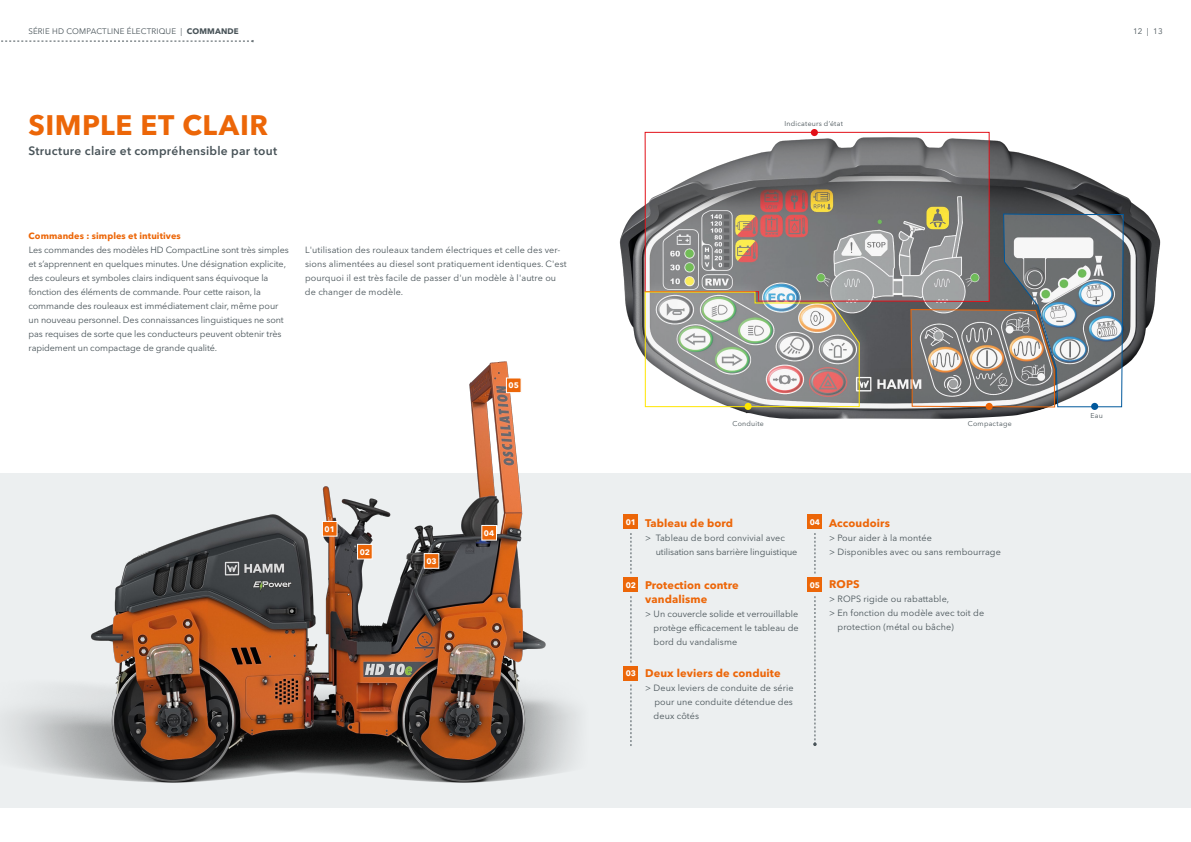
<style>
.page{position:relative;width:1191px;height:842px;background:#fff}
.page>*{position:absolute;margin:0;border:0;box-sizing:border-box;transform-origin:0 0}
.t1{font:700 28px "Avenir Next LT Pro";letter-spacing:.02em;color:#ec6608}
.t2{font:600 12px "Avenir Next LT Pro";letter-spacing:.02em;color:#485358}
.t3{font:700 11px/14px "Avenir Next LT Pro";letter-spacing:.01em;color:#ec6608}
.t4{font:9px/14px "Avenir Next LT Pro";letter-spacing:-.01em;color:#485358}
.t5{font:9px/14px "Avenir Next LT Pro";letter-spacing:.01em;color:#485358}
.t6{font:700 9px "Avenir Next LT Pro";letter-spacing:.01em;color:#ec6608}
.t7{font:8px "Avenir Next LT Pro";letter-spacing:.02em;color:#485358}
.t8{font:700 8px "Avenir Next LT Pro";color:#fff}
.t9{font:7px "Avenir Next LT Pro";letter-spacing:.03em;color:#485358}
.s1{font-weight:700}
</style>
<div class="page">
<img style="left:619px;top:131px;width:542px;height:288px">
<svg style="left:860px;top:132px;width:130px;height:170px;background:#8b8889"></svg>
<div style="left:632px;top:279px;width:240px;height:141px;background:#fff;opacity:.71"></div>
<svg style="left:644px;top:129px;width:216px;height:278px"></svg>
<div style="left:744px;top:403px;width:7px;height:7px;background:#ffe600;border-radius:50%"></div>
<div style="left:811px;top:129px;width:7px;height:7px;background:#e21018;border-radius:50%"></div>
<svg style="left:910px;top:213px;width:214px;height:195px;background:#909190"></svg>
<div style="left:1091px;top:403px;width:7px;height:7px;background:#00589c;border-radius:50%"></div>
<div style="left:985px;top:403px;width:7px;height:7px;background:#ec6608;border-radius:50%"></div>
<div style="left:0;top:473px;width:1191px;height:335px;background:#eceff0"></div>
<img style="left:4px;top:361px;width:573px;height:422px">
<svg style="left:322px;top:521px;width:15px;height:16px"></svg>
<svg style="left:424px;top:553px;width:15px;height:16px"></svg>
<svg style="left:357px;top:544px;width:16px;height:15px"></svg>
<svg style="left:481px;top:525px;width:16px;height:16px"></svg>
<svg style="left:506px;top:377px;width:15px;height:16px"></svg>
<svg style="left:1px;top:40px;width:253px;height:2px"></svg>
<div style="left:808px;top:515px;width:14px;height:14px;background:#ec6608"></div>
<svg style="left:813px;top:596px;width:3px;height:150px"></svg>
<div style="left:808px;top:578px;width:14px;height:14px;background:#ec6608"></div>
<svg style="left:814px;top:533px;width:1px;height:40px"></svg>
<svg style="left:630px;top:533px;width:1px;height:40px"></svg>
<svg style="left:630px;top:596px;width:1px;height:66px"></svg>
<div style="left:624px;top:515px;width:14px;height:14px;background:#ec6608"></div>
<div style="left:624px;top:578px;width:14px;height:14px;background:#ec6608"></div>
<svg style="left:630px;top:684px;width:1px;height:62px"></svg>
<div style="left:624px;top:666px;width:14px;height:14px;background:#ec6608"></div>
<p class="t7" style="left:28px;top:27px;width:212px">SÉRIE HD COMPACTLINE ÉLECTRIQUE | <span class="s1">COMMANDE</span></p>
<h1 class="t1" style="left:28px;top:108px;width:241px">SIMPLE ET CLAIR</h1>
<h2 class="t2" style="left:28px;top:143px;width:250px">Structure claire et compréhensible par tout</h2>
<p class="t6" style="left:29px;top:230px;width:154px">Commandes : simples et intuitives</p>
<p class="t4" style="left:28px;top:243px;width:262px">Les commandes des modèles HD CompactLine sont très simples et s’apprennent en quelques minutes. Une désignation explicite, des couleurs et symboles clairs indiquent sans équivoque la fonction des éléments de commande. Pour cette raison, la commande des rouleaux est immédiatement clair, même pour un nouveau personnel. Des connaissances linguistiques ne sont pas requises de sorte que les conducteurs peuvent obtenir très rapidement un compactage de grande qualité.</p>
<p class="t5" style="left:305px;top:243px;width:263px">L'utilisation des rouleaux tandem électriques et celle des ver&shy;sions alimentées au diesel sont pratiquement identiques. C'est pourquoi il est très facile de passer d'un modèle à l'autre ou de changer de modèle.</p>
<p class="t8" style="left:324px;top:524px;width:12px">01</p>
<p class="t8" style="left:360px;top:547px;width:12px">02</p>
<p class="t8" style="left:508px;top:381px;width:12px">05</p>
<p class="t8" style="left:426px;top:556px;width:12px">03</p>
<p class="t8" style="left:484px;top:528px;width:12px">04</p>
<p class="t9" style="left:784px;top:119px;width:60px">Indicateurs d’état</p>
<p class="t9" style="left:732px;top:420px;width:33px">Conduite</p>
<p class="t9" style="left:967px;top:420px;width:45px">Compactage</p>
<p class="t8" style="left:626px;top:517px;width:12px">01</p>
<p class="t3" style="left:645px;top:516px;width:89px">Tableau de bord</p>
<p class="t4" style="left:656px;top:531px;width:143px;text-indent:-11px">&gt; Tableau de bord convivial avec utilisation sans barrière linguistique</p>
<p class="t8" style="left:809px;top:517px;width:12px">04</p>
<p class="t3" style="left:829px;top:516px;width:62px">Accoudoirs</p>
<p class="t5" style="left:829px;top:531px;width:173px">&gt; Pour aider à la montée<br>&gt; Disponibles avec ou sans rembourrage</p>
<p class="t8" style="left:626px;top:580px;width:12px">02</p>
<p class="t3" style="left:645px;top:578px;width:95px">Protection contre vandalisme</p>
<p class="t4" style="left:653px;top:607px;width:147px;text-align:justify;text-indent:-9px">&gt; Un couvercle solide et verrouillable protège efficacement le tableau de bord du vandalisme</p>
<p class="t8" style="left:809px;top:580px;width:12px">05</p>
<p class="t3" style="left:829px;top:577px;width:32px">ROPS</p>
<p class="t5" style="left:829px;top:592px;width:122px">&gt; ROPS rigide ou rabattable,</p>
<p class="t5" style="left:829px;top:606px;width:157px">&gt; En fonction du modèle avec toit de</p>
<p class="t5" style="left:837px;top:620px;width:118px">protection (métal ou bâche)</p>
<p class="t8" style="left:626px;top:668px;width:12px">03</p>
<p class="t3" style="left:645px;top:666px;width:137px">Deux leviers de conduite</p>
<p class="t4" style="left:653px;top:681px;width:142px;text-align:justify;text-indent:-9px">&gt; Deux leviers de conduite de série pour une conduite détendue des deux côtés</p>
<p class="t7" style="left:1133px;top:27px;width:31px">12 | 13</p>
<p class="t9" style="left:1090px;top:412px;width:14px">Eau</p>
</div>
